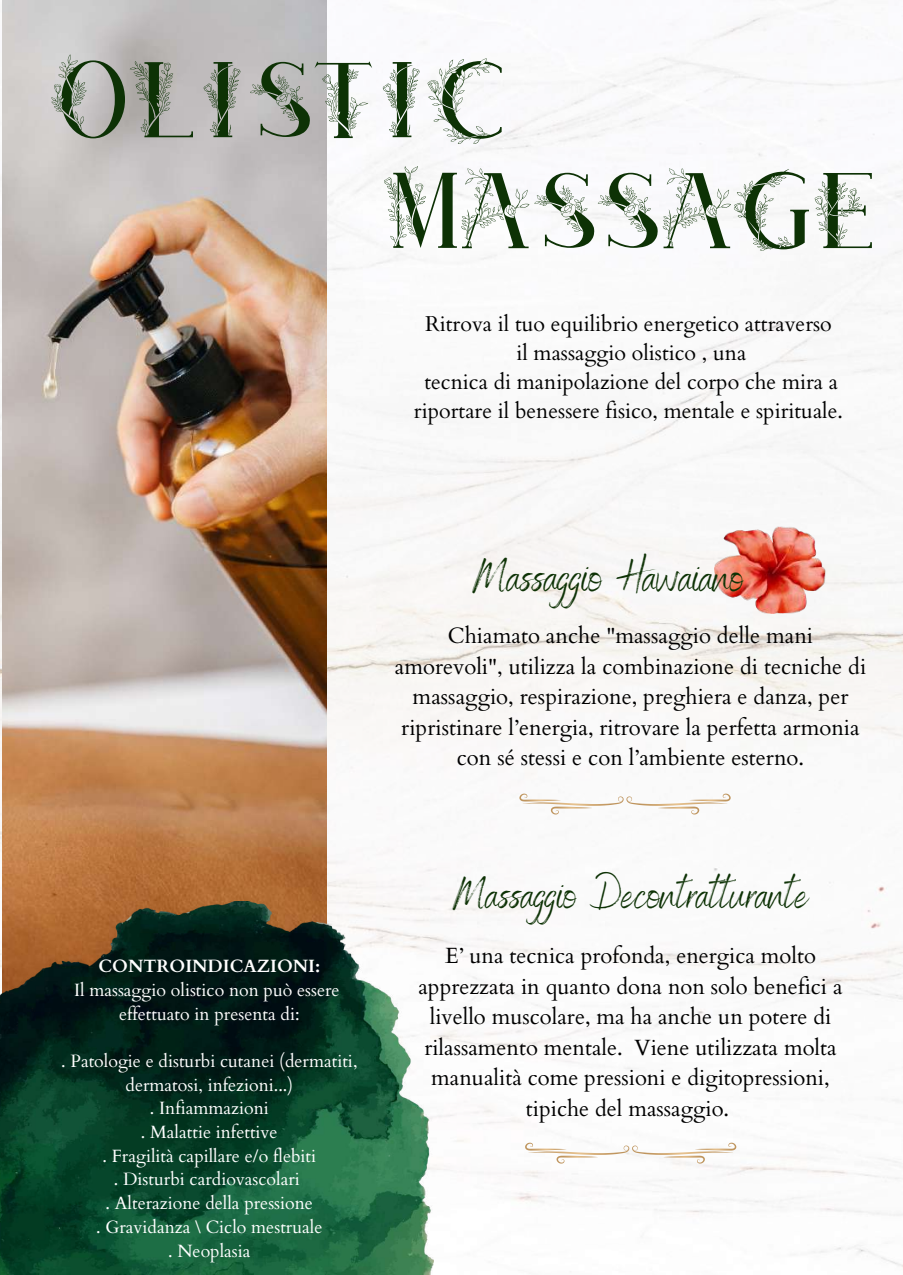
<style>
.page{position:relative;width:903px;height:1275px;background:#fff}
.page>*{position:absolute;margin:0;border:0;box-sizing:border-box;transform-origin:0 0}
.t1{font:112.17px/110.8px "Plante";letter-spacing:-.035em;color:#0d3205}
.t2{font:47.07px "Benedict";color:#0d3205}
.t3{font:44.98px "Benedict";color:#0d3205}
.t4{font:22.22px/30.4px "Cardo";color:#000;text-align:center}
.t5{font:22.05px/30.4px "Cardo";color:#000;text-align:center}
.t6{font:21.35px/28.9px "Cardo";color:#000;text-align:center}
.t7{font:17.85px/23.6px "Cardo";color:#fff;text-align:center}
.t8{font:700 17.85px "Cardo";color:#fff}
</style>
<div class="page">
<img style="left:0;top:0;width:903px;height:1268px">
<img style="left:2px;top:0;width:324px;height:901px">
<img style="left:714px;top:527px;width:112px;height:86px">
<svg style="left:519px;top:793px;width:212px;height:21px"></svg>
<svg style="left:525px;top:1142px;width:211px;height:21px"></svg>
<img style="left:0;top:901px;width:434px;height:373px">
<h1 class="t1" style="left:381px;top:40px;width:500px;text-indent:-334px">OLISTIC<br>MASSAGE</h1>
<p class="t6" style="left:414px;top:310px;width:430px">Ritrova il tuo equilibrio energetico attraverso<br>il massaggio olistico , una<br>tecnica di manipolazione del corpo che mira a riportare il benessere fisico, mentale e spirituale.</p>
<h2 class="t2" style="left:472px;top:546px;width:273px">Massaggio Hawaiano</h2>
<p class="t4" style="left:395px;top:621px;width:473px">Chiamato anche "massaggio delle mani amorevoli", utilizza la combinazione di tecniche di massaggio, respirazione, preghiera e danza, per ripristinare l’energia, ritrovare la perfetta armonia con sé stessi e con l’ambiente esterno.</p>
<p class="t8" style="left:98px;top:954px;width:223px">CONTROINDICAZIONI:</p>
<p class="t7" style="left:74px;top:978px;width:267px">Il massaggio olistico non può essere effettuato in presenta di:</p>
<p class="t7" style="left:61px;top:1049px;width:298px">. Patologie e disturbi cutanei (dermatiti, dermatosi, infezioni...)<br>. Infiammazioni<br>. Malattie infettive<br>. Fragilità capillare e/o flebiti<br>. Disturbi cardiovascolari<br>. Alterazione della pressione<br>. Gravidanza \ Ciclo mestruale<br>. Neoplasia</p>
<h3 class="t3" style="left:453px;top:865px;width:357px">Massaggio Decontratturante</h3>
<p class="t5" style="left:418px;top:941px;width:426px">E’ una tecnica profonda, energica molto apprezzata in quanto dona non solo benefici a livello muscolare, ma ha anche un potere di rilassamento mentale. Viene utilizzata molta manualità come pressioni e digitopressioni, tipiche del massaggio.</p>
</div>
